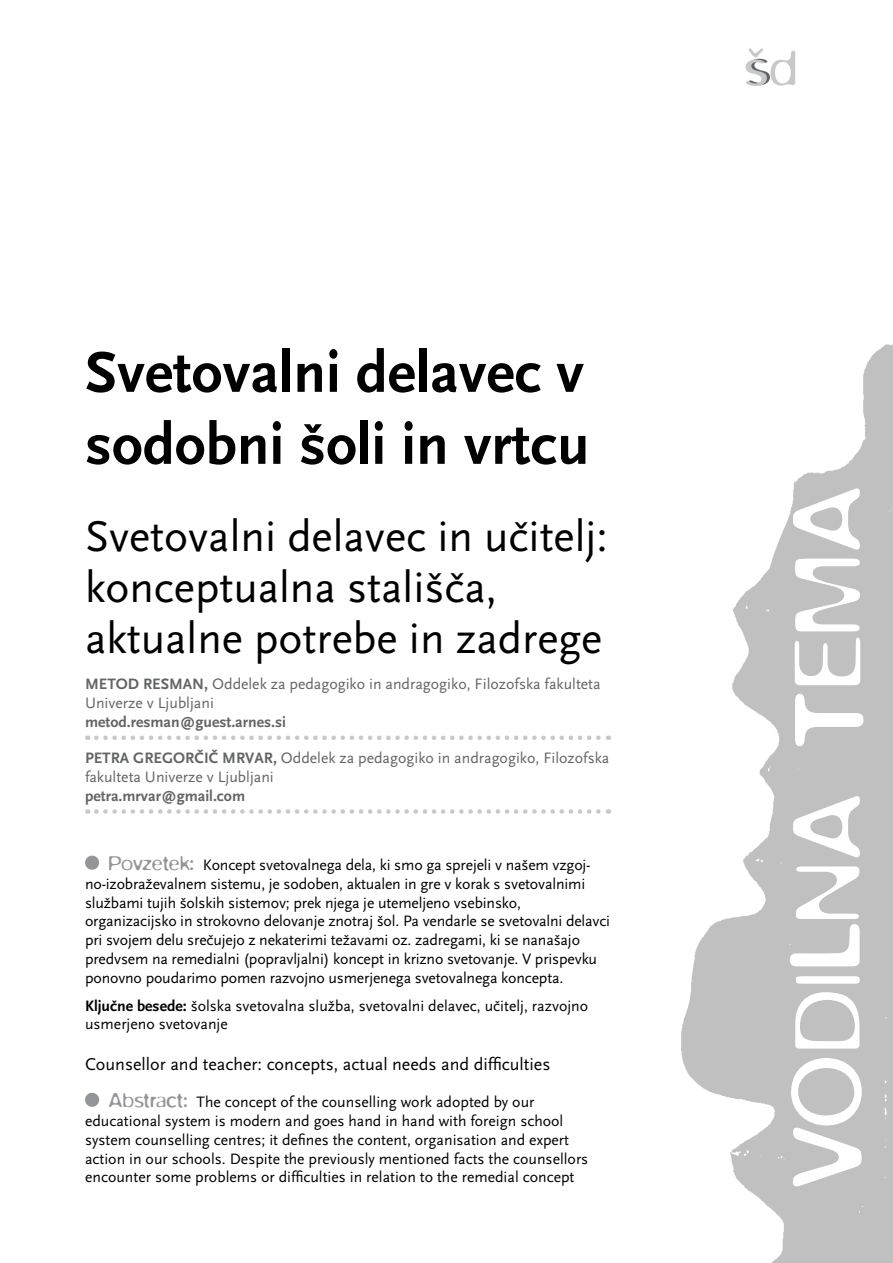
<style>
.page{position:relative;width:893px;height:1263px;background:#fff}
.page>*{position:absolute;margin:0;border:0;box-sizing:border-box;transform-origin:0 0}
.t1{font:300 106.8px "Blur";color:#fff}
.t2{font:700 60px/72px "AE Scala Sans";color:#000}
.t3{font:45px/51px "AE Scala Sans";color:#000}
.t4{font:18px "AE Scala Sans";color:#000}
.t5{font:15.75px/18.9px "AE Scala Sans";letter-spacing:-.01em;color:#000}
.t6{font:15.75px/18.9px "AE Scala Sans";color:#636466}
.t7{font:700 15.75px "AE Scala Sans";color:#636466}
.t8{font:700 15px "AE Scala";color:#939598}
.s1{font-weight:700}
.s2{font-family:"Blur";font-weight:300;font-size:22.5px;color:#939598}
</style>
<div class="page">
<svg style="left:746px;top:48px;width:49px;height:38px"></svg>
<img style="left:681px;top:344px;width:212px;height:919px">
<svg style="left:96px;top:735px;width:513px;height:5px"></svg>
<svg style="left:96px;top:809px;width:513px;height:5px"></svg>
<div style="left:85px;top:856px;width:14px;height:14px;background:#939598;border-radius:50%"></div>
<div style="left:85px;top:1093px;width:14px;height:14px;background:#939598;border-radius:50%"></div>
<h2 class="t2" style="left:85px;top:338px;width:506px">Svetovalni delavec v sodobni šoli in vrtcu</h2>
<h3 class="t3" style="left:85px;top:512px;width:524px">Svetovalni delavec in učitelj: konceptualna stališča, aktualne potrebe in zadrege</h3>
<p class="t7" style="left:85px;top:676px;width:25px">Metod</p>
<p class="t7" style="left:143px;top:676px;width:21px">Resman</p>
<p class="t6" style="left:85px;top:675px;width:517px;text-indent:119px"><span class="s1">,</span> Oddelek za pedagogiko in andragogiko, Filozofska fakulteta<br>Univerze v Ljubljani</p>
<p class="t7" style="left:85px;top:713px;width:202px">metod.resman@guest.arnes.si</p>
<p class="t7" style="left:85px;top:749px;width:19px">Petra</p>
<p class="t7" style="left:133px;top:749px;width:22px">Gregor</p>
<p class="t7" style="left:194px;top:749px;width:52px">čič Mrvar</p>
<p class="t6" style="left:85px;top:749px;width:526px;text-indent:188px"><span class="s1">,</span> Oddelek za pedagogiko in andragogiko, Filozofska fakulteta Univerze v Ljubljani</p>
<p class="t7" style="left:85px;top:787px;width:162px">petra.mrvar@gmail.com</p>
<p class="t5" style="left:85px;top:855px;width:527px;text-indent:23px"><span class="s2">Povzetek:</span> Koncept svetovalnega dela, ki smo ga sprejeli v našem vzgoj&shy;no-izobraževalnem sistemu, je sodoben, aktualen in gre v korak s svetovalnimi službami tujih šolskih sistemov; prek njega je utemeljeno vsebinsko, organizacijsko in strokovno delovanje znotraj šol. Pa vendarle se svetovalni delavci pri svojem delu srečujejo z nekaterimi težavami oz. zadregami, ki se nanašajo predvsem na remedialni (popravljalni) koncept in krizno svetovanje. V prispevku ponovno poudarimo pomen razvojno usmerjenega svetovalnega koncepta.</p>
<p class="t5" style="left:85px;top:996px;width:505px"><span class="s1">Ključne besede:</span> šolska svetovalna služba, svetovalni delavec, učitelj, razvojno usmerjeno svetovanje</p>
<p class="t4" style="left:85px;top:1054px;width:467px">Counsellor and teacher: concepts, actual needs and difficulties</p>
<p class="t5" style="left:85px;top:1092px;width:505px;text-indent:23px"><span class="s2">Abstract:</span> The concept of the counselling work adopted by our educational system is modern and goes hand in hand with foreign school system counselling centres; it defines the content, organisation and expert action in our schools. Despite the previously mentioned facts the counsellors encounter some problems or difficulties in relation to the remedial concept</p>
<h1 class="t1" style="left:767px;top:1188px;width:704px;rotate:-90deg">VODILNA TEMA</h1>
<p class="t8" style="left:800px;top:1170px;width:10px">&gt;</p>
</div>
